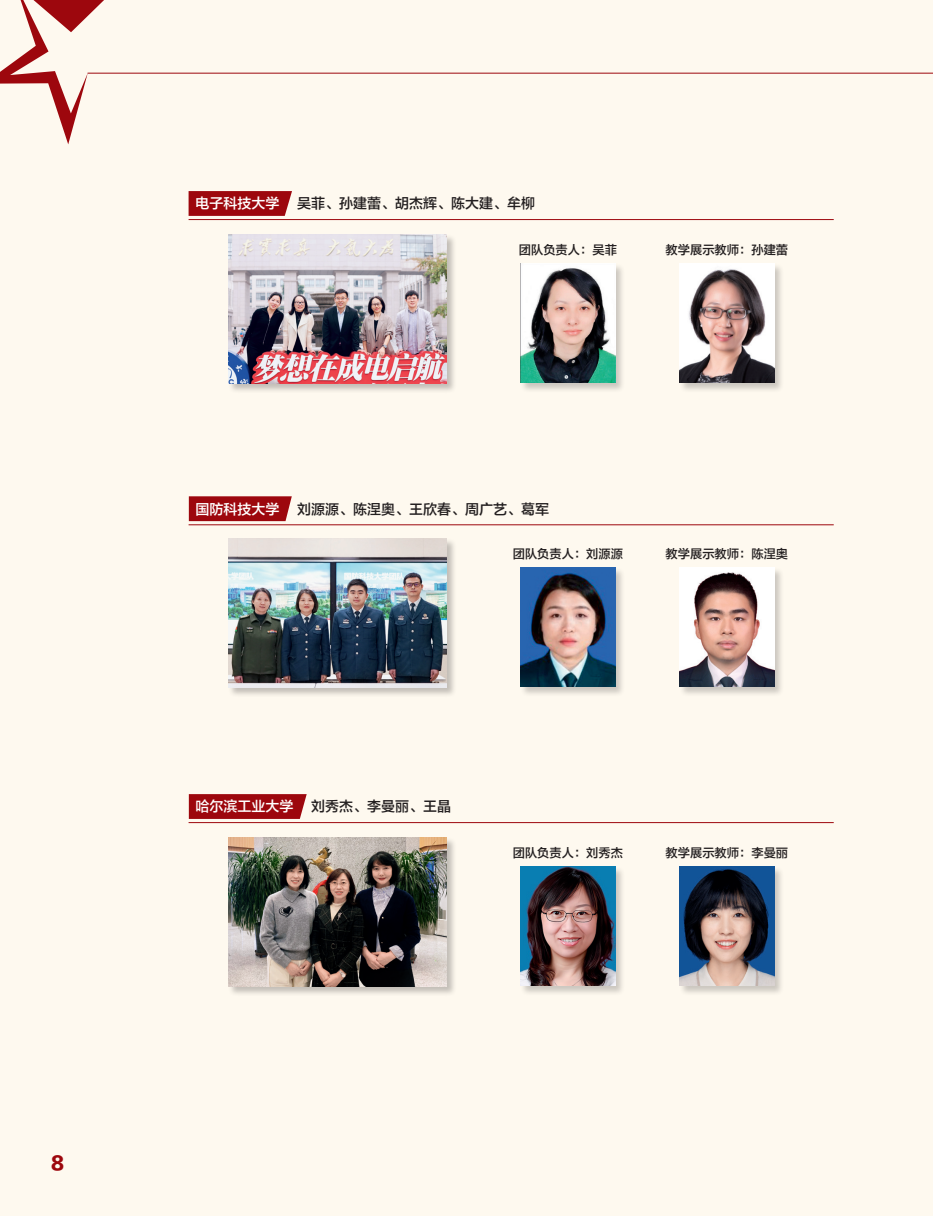
<style>
.page{position:relative;width:933px;height:1216px;background:#fff}
.page>*{position:absolute;margin:0;border:0;box-sizing:border-box;transform-origin:0 0}
.t1{font:17.5px "FZLTTHK GBK1 0";color:#9d070d}
.t2{font:14px "FZLTZHK GBK1 0";color:#231f20}
.t3{font:14px "FZLTZHK GBK1 0";color:#fff}
.t4{font:12.25px "FZLTZHK GBK1 0";color:#231f20}
</style>
<div class="page">
<div style="left:0;top:0;width:933px;height:1215px;background:#fef9ef"></div>
<hr style="left:88px;top:73px;width:845px;height:1px;background:#9d070d">
<svg style="left:0;top:0;width:119px;height:144px"></svg>
<svg style="left:189px;top:496px;width:103px;height:25px;background:#a11117"></svg>
<svg style="left:189px;top:794px;width:118px;height:25px;background:#a01015"></svg>
<svg style="left:189px;top:191px;width:103px;height:25px;background:#a11116"></svg>
<hr style="left:189px;top:524px;width:644px;height:1px;background:#9d070d">
<hr style="left:189px;top:219px;width:644px;height:1px;background:#9d070d">
<hr style="left:189px;top:822px;width:644px;height:1px;background:#9d070d">
<div style="left:520px;top:262px;width:105px;height:130px;background:#231f20;opacity:.23"></div>
<img style="left:521px;top:263px;width:94px;height:119px">
<div style="left:228px;top:234px;width:229px;height:160px;background:#231f20;opacity:.27"></div>
<img style="left:228px;top:235px;width:218px;height:148px">
<div style="left:679px;top:262px;width:105px;height:130px;background:#231f20;opacity:.23"></div>
<img style="left:679px;top:263px;width:95px;height:119px">
<div style="left:520px;top:567px;width:105px;height:129px;background:#231f20;opacity:.23"></div>
<img style="left:521px;top:567px;width:94px;height:119px">
<div style="left:228px;top:538px;width:229px;height:160px;background:#231f20;opacity:.27"></div>
<img style="left:228px;top:539px;width:218px;height:148px">
<div style="left:679px;top:567px;width:105px;height:129px;background:#231f20;opacity:.23"></div>
<img style="left:679px;top:567px;width:95px;height:119px">
<div style="left:520px;top:865px;width:105px;height:130px;background:#231f20;opacity:.23"></div>
<img style="left:521px;top:866px;width:94px;height:119px">
<div style="left:228px;top:837px;width:229px;height:159px;background:#231f20;opacity:.27"></div>
<img style="left:228px;top:837px;width:218px;height:149px">
<div style="left:679px;top:865px;width:105px;height:130px;background:#231f20;opacity:.23"></div>
<img style="left:679px;top:866px;width:95px;height:119px">
<h1 class="t1" style="left:51px;top:1152px;width:14px">8</h1>
<p class="t3" style="left:195px;top:196px;width:85px">电子科技大学</p>
<p class="t2" style="left:297px;top:196px;width:239px">吴菲、孙建蕾、胡杰辉、陈大建、牟柳</p>
<p class="t4" style="left:519px;top:243px;width:99px">团队负责人：吴菲</p>
<p class="t4" style="left:665px;top:243px;width:124px">教学展示教师：孙建蕾</p>
<p class="t3" style="left:195px;top:501px;width:85px">国防科技大学</p>
<p class="t2" style="left:297px;top:501px;width:253px">刘源源、陈涅奥、王欣春、周广艺、葛军</p>
<p class="t4" style="left:513px;top:547px;width:112px">团队负责人：刘源源</p>
<p class="t4" style="left:665px;top:547px;width:124px">教学展示教师：陈涅奥</p>
<p class="t3" style="left:195px;top:798px;width:99px">哈尔滨工业大学</p>
<p class="t2" style="left:311px;top:798px;width:141px">刘秀杰、李曼丽、王晶</p>
<p class="t4" style="left:513px;top:845px;width:112px">团队负责人：刘秀杰</p>
<p class="t4" style="left:665px;top:845px;width:124px">教学展示教师：李曼丽</p>
</div>
